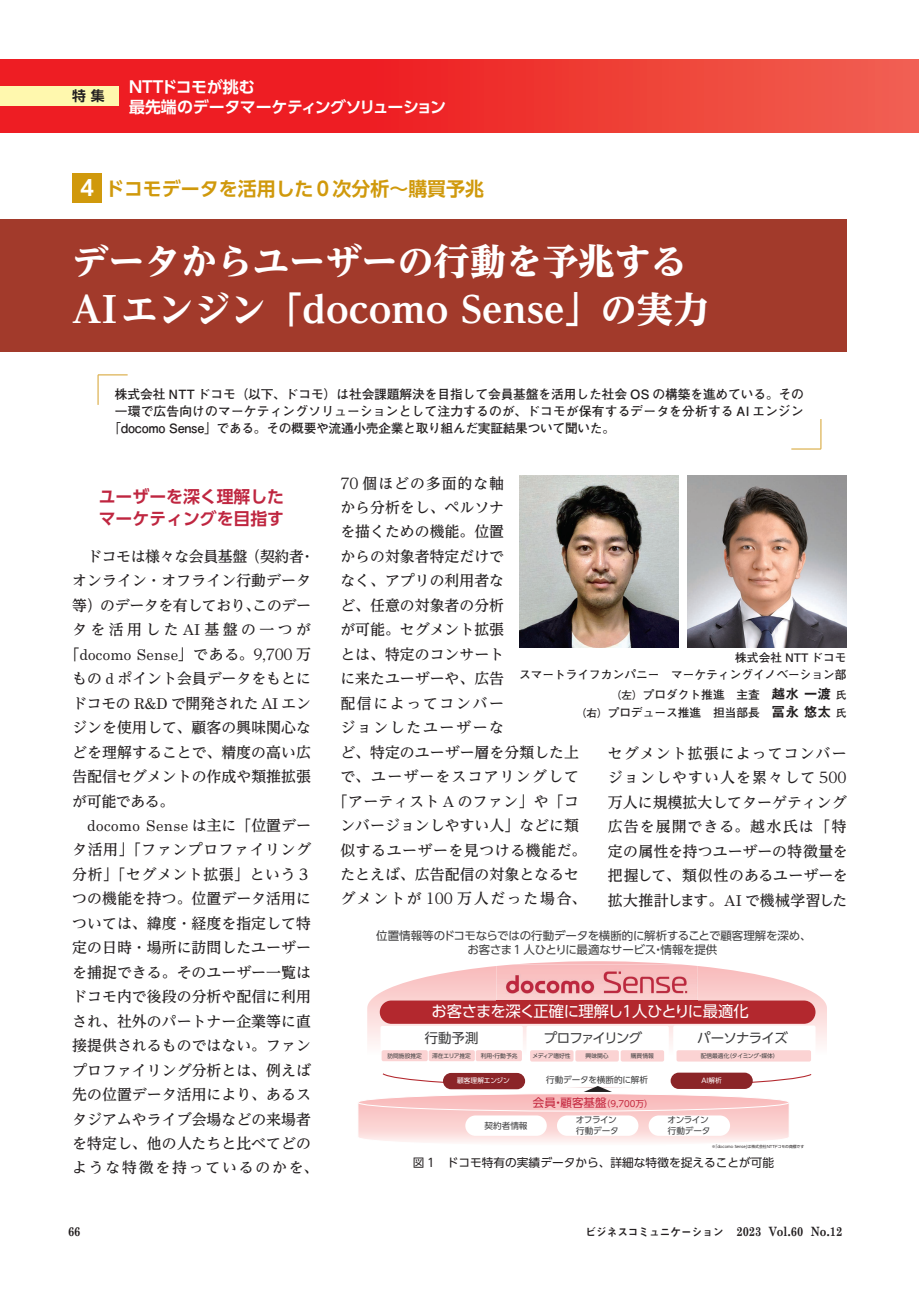
<style>
.page{position:relative;width:919px;height:1289px;background:#fff}
.page>*{position:absolute;margin:0;border:0;box-sizing:border-box;transform-origin:0 0}
.t1{font:800 36.15px/47.8px "UD Reimin Pro";color:#fff}
.t2{font:700 19.2px "UD Shin Go Pro De";color:#d0990c}
.t3{font:700 16.95px/22.4px "UD Shin Go Pro De";color:#bf2640}
.t4{font:700 15.9px/19.2px "UD Shin Go Pro De";letter-spacing:-.03em;color:#fff}
.t5{font:15.3px "UD Shin Go Pro";letter-spacing:-.03em;color:#fff}
.t6{font:500 14.85px/24.5px "UD Reimin Pro";color:#231f20;text-align:justify}
.t7{font:500 14.85px/24.5px "UD Reimin Pro";letter-spacing:-.025em;color:#231f20}
.t8{font:14.85px "Century Sb SI";letter-spacing:.02em;color:#231f20}
.t9{font:500 14.85px "UD Reimin Pro";letter-spacing:.11em;color:#231f20}
.t10{font:500 14.85px "UD Reimin Pro";letter-spacing:.025em;color:#231f20}
.t11{font:500 14.85px "UD Reimin Pro";letter-spacing:.04em;color:#231f20}
.t12{font:500 14.85px "UD Reimin Pro";letter-spacing:.115em;color:#231f20}
.t13{font:500 14.85px "UD Reimin Pro";letter-spacing:.08em;color:#231f20}
.t14{font:500 14.85px "UD Reimin Pro";letter-spacing:.065em;color:#231f20}
.t15{font:700 13.8px "UD Shin Go Pro De";color:#231f20}
.t16{font:13.35px "UD Shin Go Pro";letter-spacing:-.055em;color:#3e3e3f}
.t17{font:13.35px "UD Shin Go Pro";letter-spacing:-.11em;color:#3e3e3f}
.t18{font:700 12.75px "Futo Go B101 Pro";letter-spacing:-.01em;color:#231f20}
.t19{font:700 12.75px "Futo Go B101 Pro";letter-spacing:.01em;color:#231f20}
.t20{font:12.75px "Century Sb Bold SI";color:#231f20;scale:.85 1}
.t21{font:700 11.7px/17px "Futo Go B101 Pro";color:#231f20;text-align:right}
.t22{font:11.7px "UD Shin Go Pro";color:#231f20}
.t23{font:11.55px/14px "UD Shin Go Pro";letter-spacing:-.015em;color:#3e3e3f;text-align:center}
.t24{font:8.55px/10.5px "UD Shin Go Pro";letter-spacing:-.04em;color:#3e3e3f}
.t25{font:8.55px "UD Shin Go Pro";letter-spacing:-.015em;color:#3e3e3f}
.t26{font:8.55px "UD Shin Go Pro";color:#c3253d}
.t27{font:6.75px "UD Shin Go Pro";color:#fff}
.t28{font:5.7px "UD Shin Go Pro";color:#3e3e3f}
.t29{font:5.7px "UD Shin Go Pro";letter-spacing:-.02em;color:#3e3e3f}
.t30{font:5.7px "UD Shin Go Pro";letter-spacing:-.05em;color:#3e3e3f}
.t31{font:3.9px "UD Shin Go Pro";color:#231f20}
.s1{font-size:21.3px;color:#fff}
.s2{font-weight:400}
.s3{font-family:"Century Sb SI";font-weight:400}
.s4{font-family:"UD Reimin Pro";font-weight:500}
.s5{font-family:"UD Reimin Pro"}
.s6{font-size:10.65px}
.s7{font-family:"Midashi Go Pro MB31";font-weight:400;font-size:13.8px}
.s8{font-size:11.55px}
.s9{font-family:"Midashi Go Pro MB31";font-size:10.65px}
</style>
<div class="page">
<div style="left:0;top:60px;width:906px;height:72px;background:linear-gradient(to right,#ed0d18,#f05748)"></div>
<div style="left:0;top:86px;width:118px;height:19px;background:#fff8ae"></div>
<div style="left:906px;top:60px;width:12px;height:72px;background:#f15f54"></div>
<hr style="left:97px;top:375px;width:2px;height:30px;background:#d7a637">
<hr style="left:98px;top:374px;width:30px;height:1px;background:#d7a637">
<hr style="left:820px;top:419px;width:1px;height:30px;background:#d7a637">
<hr style="left:791px;top:448px;width:30px;height:1px;background:#d7a637">
<div style="left:72px;top:173px;width:30px;height:30px;background:#d0990c"></div>
<div style="left:0;top:219px;width:846px;height:133px;background:#a23a2b"></div>
<img style="left:687px;top:475px;width:159px;height:172px">
<img style="left:519px;top:475px;width:159px;height:172px">
<svg style="left:380px;top:961px;width:435px;height:62px"></svg>
<div style="left:380px;top:1000px;width:435px;height:23px;background:#b3282e;border-radius:12px"></div>
<div style="left:381px;top:1050px;width:47px;height:11px;background:#fbd3d3;border-radius:2px"></div>
<div style="left:428px;top:1050px;width:47px;height:11px;background:#fbd3d3;border-radius:2px"></div>
<div style="left:530px;top:1050px;width:43px;height:11px;background:#fbd3d3;border-radius:2px"></div>
<div style="left:575px;top:1050px;width:43px;height:11px;background:#fbd3d3;border-radius:2px"></div>
<div style="left:620px;top:1050px;width:44px;height:11px;background:#fbd3d3;border-radius:2px"></div>
<div style="left:676px;top:1050px;width:135px;height:11px;background:#fbd3d3;border-radius:2px"></div>
<div style="left:475px;top:1050px;width:47px;height:11px;background:#fbd3d3;border-radius:2px"></div>
<svg style="left:358px;top:1073px;width:454px;height:69px"></svg>
<div style="left:443px;top:1072px;width:82px;height:17px;background:#8b2528;border-radius:8px"></div>
<div style="left:670px;top:1072px;width:82px;height:16px;background:#8b2528;border-radius:8px"></div>
<img style="left:496px;top:964px;width:201px;height:36px">
<p class="t15" style="left:72px;top:84px;width:34px">特 集</p>
<p class="t4" style="left:129px;top:77px;width:318px">NTTドコモが挑む<br>最先端のデータマーケティングソリューション</p>
<p class="t2" style="left:80px;top:173px;width:405px"><span class="s1">4</span> ドコモデータを活用した０次分析～購買予兆</p>
<h1 class="t1" style="left:72px;top:238px;width:638px">データからユーザーの行動を予兆する<br>AIエンジン「docomo Sense」の実力</h1>
<p class="t18" style="left:115px;top:383px;width:690px">株式会社 NTT ドコモ（以下、ドコモ）は社会課題解決を目指して会員基盤を活用した社会 OS の構築を進めている。その</p>
<p class="t19" style="left:115px;top:400px;width:690px">一環で広告向けのマーケティングソリューションとして注力するのが、ドコモが保有するデータを分析する AI エンジン</p>
<p class="t18" style="left:108px;top:417px;width:508px">「docomo Sense」である。その概要や流通小売企業と取り組んだ実証結果ついて聞いた。</p>
<p class="t3" style="left:99px;top:484px;width:187px">ユーザーを深く理解したマーケティングを目指す</p>
<p class="t7" style="left:72px;top:543px;width:244px;text-indent:15px">ドコモは様々な会員基盤（契約者<span class="s2">・</span>オンライン<span class="s2">・</span>オフライン行動データ等）のデータを有しており、このデータを活用した<span class="s3">AI</span>基盤の一つが</p>
<p class="t8" style="left:65px;top:642px;width:247px"><span class="s4">「</span>docomo Sense<span class="s4">」である。</span><span class="s5">9</span>,<span class="s5">700</span> <span class="s4">万</span></p>
<p class="t6" style="left:72px;top:666px;width:240px">もの <span class="s3">d</span> ポイント会員データをもとにドコモの <span class="s3">R&amp;D</span> で開発された <span class="s3">AI</span> エンジンを使用して、顧客の興味関心などを理解することで、精度の高い広告配信セグメントの作成や類推拡張が可能である。</p>
<p class="t8" style="left:87px;top:813px;width:225px">docomo Sense <span class="s4">は主に「位置デー</span></p>
<p class="t6" style="left:72px;top:837px;width:248px;text-align:left">タ活用」「ファンプロファイリング分析」「セグメント拡張」という３つの機能を持つ。位置データ活用については、緯度<span class="s2">・</span>経度を指定して特定の日時<span class="s2">・</span>場所に訪問したユーザーを捕捉できる。そのユーザー一覧はドコモ内で後段の分析や配信に利用され、社外のパートナー企業等に直接提供されるものではない。ファンプロファイリング分析とは、例えば先の位置データ活用により、あるスタジアムやライブ会場などの来場者を特定し、他の人たちと比べてどのような特徴を持っているのかを、</p>
<p class="t14" style="left:340px;top:471px;width:165px"><span class="s2">70</span> 個ほどの多面的な軸</p>
<p class="t6" style="left:340px;top:495px;width:165px">から分析をし、ペルソナ</p>
<p class="t6" style="left:340px;top:519px;width:165px">を描くための機能。位置</p>
<p class="t6" style="left:340px;top:543px;width:165px">からの対象者特定だけで</p>
<p class="t6" style="left:340px;top:568px;width:165px">なく、アプリの利用者な</p>
<p class="t6" style="left:340px;top:592px;width:165px">ど、任意の対象者の分析</p>
<p class="t6" style="left:340px;top:617px;width:165px">が可能。セグメント拡張</p>
<p class="t6" style="left:340px;top:641px;width:165px">とは、特定のコンサート</p>
<p class="t6" style="left:340px;top:666px;width:165px">に来たユーザーや、広告</p>
<p class="t9" style="left:340px;top:691px;width:165px">配信によってコンバー</p>
<p class="t9" style="left:340px;top:715px;width:165px">ジョンしたユーザーな</p>
<p class="t6" style="left:340px;top:739px;width:240px">ど、特定のユーザー層を分類した上</p>
<p class="t13" style="left:340px;top:764px;width:240px">で、ユーザーをスコアリングして</p>
<p class="t10" style="left:333px;top:788px;width:247px">「アーティスト <span class="s3">A</span> のファン」や「コ</p>
<p class="t6" style="left:340px;top:812px;width:240px">ンバージョンしやすい人」などに類</p>
<p class="t11" style="left:340px;top:837px;width:248px">似するユーザーを見つける機能だ。</p>
<p class="t6" style="left:340px;top:861px;width:240px">たとえば、広告配信の対象となるセ</p>
<p class="t12" style="left:340px;top:886px;width:248px">グメントが <span class="s2">100</span> 万人だった場合、</p>
<p class="t21" style="left:519px;top:647px;width:329px">株式会社 NTT ドコモ<br>スマートライフカンパニー　マーケティングイノベーション部</p>
<p class="t21" style="left:575px;top:684px;width:272px;line-height:18px"><span class="s6">（左）</span>プロダクト推進　主査　<span class="s7">越水 一渡</span> <span class="s6">氏<br>（右）</span>プロデュース推進　担当部長　<span class="s7">冨永 悠太</span> <span class="s6">氏</span></p>
<p class="t6" style="left:608px;top:740px;width:241px">セグメント拡張によってコンバージョンしやすい人を累々して <span class="s2">500</span>万人に規模拡大してターゲティング広告を展開できる。越水氏は「特定の属性を持つユーザーの特徴量を把握して、類似性のあるユーザーを拡大推計します。<span class="s3">AI</span> で機械学習した</p>
<p class="t23" style="left:376px;top:927px;width:437px">位置情報等のドコモならではの行動データを横断的に解析することで顧客理解を深め、お客さま1 人ひとりに最適なサービス・情報を提供</p>
<p class="t5" style="left:431px;top:998px;width:318px">お客さまを深く正確に理解し1人ひとりに最適化</p>
<p class="t16" style="left:425px;top:1026px;width:55px">行動予測</p>
<p class="t17" style="left:544px;top:1026px;width:100px">プロファイリング</p>
<p class="t16" style="left:697px;top:1027px;width:92px">パーソナライズ</p>
<p class="t28" style="left:387px;top:1050px;width:36px">訪問施設推定</p>
<p class="t29" style="left:432px;top:1051px;width:40px">滞在エリア推定</p>
<p class="t28" style="left:480px;top:1051px;width:38px">利用・行動予兆</p>
<p class="t30" style="left:532px;top:1051px;width:40px">メディア嗜好性</p>
<p class="t28" style="left:585px;top:1050px;width:24px">興味関心</p>
<p class="t28" style="left:631px;top:1050px;width:24px">購買情報</p>
<p class="t28" style="left:700px;top:1050px;width:80px">配信最適化（タイミング・媒体）</p>
<p class="t27" style="left:457px;top:1075px;width:54px">顧客理解エンジン</p>
<p class="t25" style="left:546px;top:1072px;width:103px">行動データを横断的に解析</p>
<p class="t27" style="left:701px;top:1074px;width:22px">AI解析</p>
<p class="t26" style="left:533px;top:1096px;width:121px"><span class="s8">会員・顧客基盤</span>（9,700万）</p>
<p class="t25" style="left:484px;top:1118px;width:45px">契約者情報</p>
<p class="t24" style="left:667px;top:1114px;width:44px">オンライン行動データ</p>
<p class="t24" style="left:576px;top:1114px;width:44px">オフライン行動データ</p>
<p class="t31" style="left:711px;top:1143px;width:94px">※「docomo Sense」は株式会社NTTドコモの商標です</p>
<p class="t22" style="left:412px;top:1153px;width:363px">図 1　ドコモ特有の実績データから、詳細な特徴を捉えることが可能</p>
<p class="t20" style="left:68px;top:1221px;width:16px">66</p>
<p class="t20" style="left:585px;top:1221px;width:304px"><span class="s9">ビジネスコミュニケーション</span> 2023 Vol.60 No.12</p>
</div>
